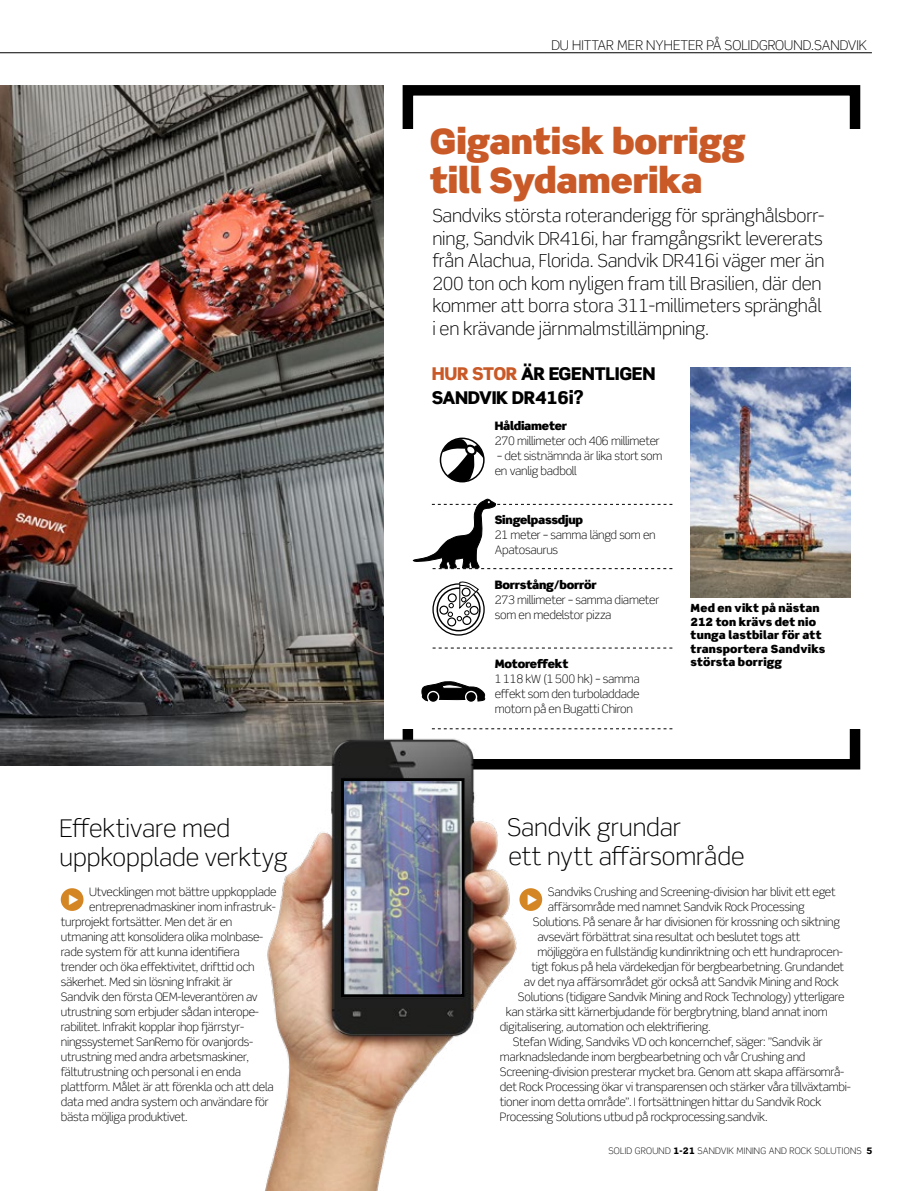
<style>
.page{position:relative;width:915px;height:1191px;background:#fff}
.page>*{position:absolute;margin:0;border:0;box-sizing:border-box;transform-origin:0 0}
.t1{font:900 34.95px/39px "Scene Pro";letter-spacing:-.005em;color:#c95a27}
.t2{font:300 24.45px/28.5px "Scene Pro";letter-spacing:-.005em;color:#000}
.t3{font:300 18px/22.5px "Scene Pro";letter-spacing:-.01em;color:#000}
.t4{font:900 17.7px/24px "Scene Pro";letter-spacing:-.02em;color:#000}
.t5{font:300 13.5px "Scene Pro";color:#000}
.t6{font:300 11.7px/15px "Scene Pro";letter-spacing:-.02em;color:#000}
.t7{font:900 11.7px "Scene Pro";letter-spacing:-.02em;color:#000}
.t8{font:900 11.25px/13.5px "Scene Pro";letter-spacing:.015em;color:#000}
.t9{font:300 9px "Scene Pro";letter-spacing:.025em;color:#000}
.s1{color:#c95a27}
.s2{font-size:18px}
.s3{font-weight:900}
</style>
<div class="page">
<hr style="left:0;top:52px;width:871px;height:1px;background:#000">
<img style="left:0;top:85px;width:383px;height:680px">
<div style="left:402px;top:85px;width:458px;height:684px;border:10px solid #000"></div>
<img style="left:239px;top:716px;width:326px;height:475px">
<img style="left:345px;top:782px;width:115px;height:211px">
<div style="left:341px;top:778px;width:123px;height:219px;border:3px solid #000"></div>
<div style="left:61px;top:888px;width:22px;height:23px;background:#d48625;border-radius:50%"></div>
<div style="left:398px;top:129px;width:24px;height:599px;background:#fff"></div>
<div style="left:847px;top:129px;width:24px;height:599px;background:#fff"></div>
<svg style="left:432px;top:647px;width:240px;height:1px"></svg>
<svg style="left:432px;top:728px;width:240px;height:1px"></svg>
<img style="left:690px;top:368px;width:159px;height:229px">
<div style="left:519px;top:888px;width:23px;height:23px;background:#d48625;border-radius:50%"></div>
<svg style="left:412px;top:499px;width:260px;height:71px"></svg>
<svg style="left:421px;top:681px;width:64px;height:20px"></svg>
<div style="left:427px;top:691px;width:11px;height:11px;background:#000;border-radius:50%"></div>
<div style="left:427px;top:691px;width:12px;height:12px;border:1px solid #fff;border-radius:50%"></div>
<div style="left:465px;top:691px;width:11px;height:11px;background:#000;border-radius:50%"></div>
<div style="left:465px;top:691px;width:12px;height:12px;border:1px solid #fff;border-radius:50%"></div>
<div style="left:432px;top:583px;width:52px;height:52px;border:1px solid #000;border-radius:50%"></div>
<div style="left:436px;top:587px;width:44px;height:44px;border:2px solid #000;border-radius:50%"></div>
<div style="left:447px;top:593px;width:9px;height:9px;border:1px solid #000;border-radius:50%"></div>
<div style="left:439px;top:605px;width:9px;height:9px;border:1px solid #000;border-radius:50%"></div>
<div style="left:447px;top:617px;width:9px;height:9px;border:1px solid #000;border-radius:50%"></div>
<div style="left:462px;top:616px;width:9px;height:9px;border:1px solid #000;border-radius:50%"></div>
<svg style="left:448px;top:581px;width:31px;height:40px"></svg>
<div style="left:439px;top:437px;width:45px;height:45px;border:2px solid #000;border-radius:50%"></div>
<svg style="left:442px;top:438px;width:41px;height:44px"></svg>
<h2 class="t2" style="left:60px;top:814px;width:229px">Effektivare med uppkopplade verktyg</h2>
<p class="t6" style="left:89px;top:884px;width:189px">Utvecklingen mot bättre uppkopplade</p>
<p class="t6" style="left:89px;top:899px;width:188px">entreprenadmaskiner inom infrastruk-</p>
<p class="t6" style="left:61px;top:914px;width:173px">turprojekt fortsätter. Men det är en</p>
<p class="t6" style="left:61px;top:929px;width:204px">utmaning att konsolidera olika molnbase-</p>
<p class="t6" style="left:61px;top:944px;width:180px">rade system för att kunna identifiera</p>
<p class="t6" style="left:61px;top:959px;width:195px">trender och öka effektivitet, drifttid och</p>
<p class="t6" style="left:61px;top:974px;width:173px">säkerhet. Med sin lösning Infrakit är</p>
<p class="t6" style="left:61px;top:989px;width:198px">Sandvik den första OEM-leverantören av</p>
<p class="t6" style="left:61px;top:1004px;width:200px">utrustning som erbjuder sådan interope-</p>
<p class="t6" style="left:61px;top:1019px;width:185px">rabilitet. Infrakit kopplar ihop fjärrstyr-</p>
<p class="t6" style="left:61px;top:1034px;width:194px">ningssystemet SanRemo för ovanjords-</p>
<p class="t6" style="left:61px;top:1049px;width:189px">utrustning med andra arbetsmaskiner,</p>
<p class="t6" style="left:61px;top:1064px;width:182px">fältutrustning och personal i en enda</p>
<p class="t6" style="left:61px;top:1079px;width:214px">plattform. Målet är att förenkla och att dela</p>
<p class="t6" style="left:61px;top:1094px;width:209px">data med andra system och användare för</p>
<p class="t6" style="left:61px;top:1109px;width:128px">bästa möjliga produktivet.</p>
<p class="t5" style="left:551px;top:37px;width:317px">DU HITTAR MER NYHETER PÅ SOLIDGROUND.SANDVIK</p>
<h1 class="t1" style="left:429px;top:121px;width:317px">Gigantisk borrigg till Sydamerika</h1>
<p class="t3" style="left:432px;top:204px;width:393px">Sandviks största roteranderigg för spränghålsborr&shy;ning, Sandvik DR416i, har framgångsrikt levererats från Alachua, Florida. Sandvik DR416i väger mer än 200 ton och kom nyligen fram till Brasilien, där den kommer att borra stora 311-millimeters spränghål i en krävande järnmalmstillämpning.</p>
<h3 class="t4" style="left:432px;top:362px;width:225px"><span class="s1">HUR STOR</span> ÄR EGENTLIGEN<br>SANDVIK DR416<span class="s2">i</span>?</h3>
<p class="t7" style="left:494px;top:418px;width:74px">Håldiameter</p>
<p class="t6" style="left:494px;top:433px;width:166px">270 millimeter och 406 millimeter</p>
<p class="t6" style="left:494px;top:448px;width:169px">– det sistnämnda är lika stort som en vanlig badboll</p>
<p class="t7" style="left:494px;top:512px;width:90px">Singelpassdjup</p>
<p class="t6" style="left:494px;top:528px;width:162px">21 meter – samma längd som en<br>Apatosaurus</p>
<p class="t7" style="left:494px;top:577px;width:103px">Borrstång/borrör</p>
<p class="t6" style="left:494px;top:592px;width:166px">273 millimeter – samma diameter som en medelstor pizza</p>
<p class="t7" style="left:494px;top:656px;width:75px">Motoreffekt</p>
<p class="t6" style="left:494px;top:671px;width:146px;text-align:justify">1118 kW (1500 hk) – samma effekt som den turboladdade motorn på en Bugatti Chiron</p>
<p class="t8" style="left:690px;top:601px;width:136px">Med en vikt på nästan<br>212 ton krävs det nio tunga lastbilar för att transportera Sandviks största borrigg</p>
<h2 class="t2" style="left:507px;top:813px;width:239px">Sandvik grundar<br>ett nytt affärsområde</h2>
<p class="t6" style="left:547px;top:884px;width:289px">Sandviks Crushing and Screening-division har blivit ett eget</p>
<p class="t6" style="left:547px;top:899px;width:258px">affärsområde med namnet Sandvik Rock Processing</p>
<p class="t6" style="left:532px;top:914px;width:308px">Solutions. På senare år har divisionen för krossning och siktning</p>
<p class="t6" style="left:537px;top:929px;width:264px">avsevärt förbättrat sina resultat och beslutet togs att</p>
<p class="t6" style="left:537px;top:944px;width:307px">möjliggöra en fullständig kundinriktning och ett hundraprocen-</p>
<p class="t6" style="left:531px;top:959px;width:314px">tigt fokus på hela värdekedjan för bergbearbetning. Grundandet</p>
<p class="t6" style="left:523px;top:974px;width:316px">av det nya affärsområdet gör också att Sandvik Mining and Rock</p>
<p class="t6" style="left:518px;top:989px;width:328px">Solutions (tidigare Sandvik Mining and Rock Technology) ytterligare</p>
<p class="t6" style="left:506px;top:1004px;width:323px">kan stärka sitt kärnerbjudande för bergbrytning, bland annat inom</p>
<p class="t6" style="left:500px;top:1019px;width:212px">digitalisering, automation och elektrifiering.</p>
<p class="t6" style="left:512px;top:1034px;width:311px">Stefan Widing, Sandviks VD och koncernchef, säger: ”Sandvik är</p>
<p class="t6" style="left:500px;top:1049px;width:307px">marknadsledande inom bergbearbetning och vår Crushing and</p>
<p class="t6" style="left:500px;top:1064px;width:345px">Screening-division presterar mycket bra. Genom att skapa affärsområ-</p>
<p class="t6" style="left:500px;top:1079px;width:352px">det Rock Processing ökar vi transparensen och stärker våra tillväxtambi-</p>
<p class="t6" style="left:500px;top:1094px;width:323px">tioner inom detta område”. I fortsättningen hittar du Sandvik Rock</p>
<p class="t6" style="left:500px;top:1109px;width:269px">Processing Solutions utbud på rockprocessing.sandvik.</p>
<p class="t9" style="left:608px;top:1145px;width:265px">SOLID GROUND <span class="s3">1-21</span> SANDVIK MINING AND ROCK SOLUTIONS <span class="s3">5</span></p>
</div>
